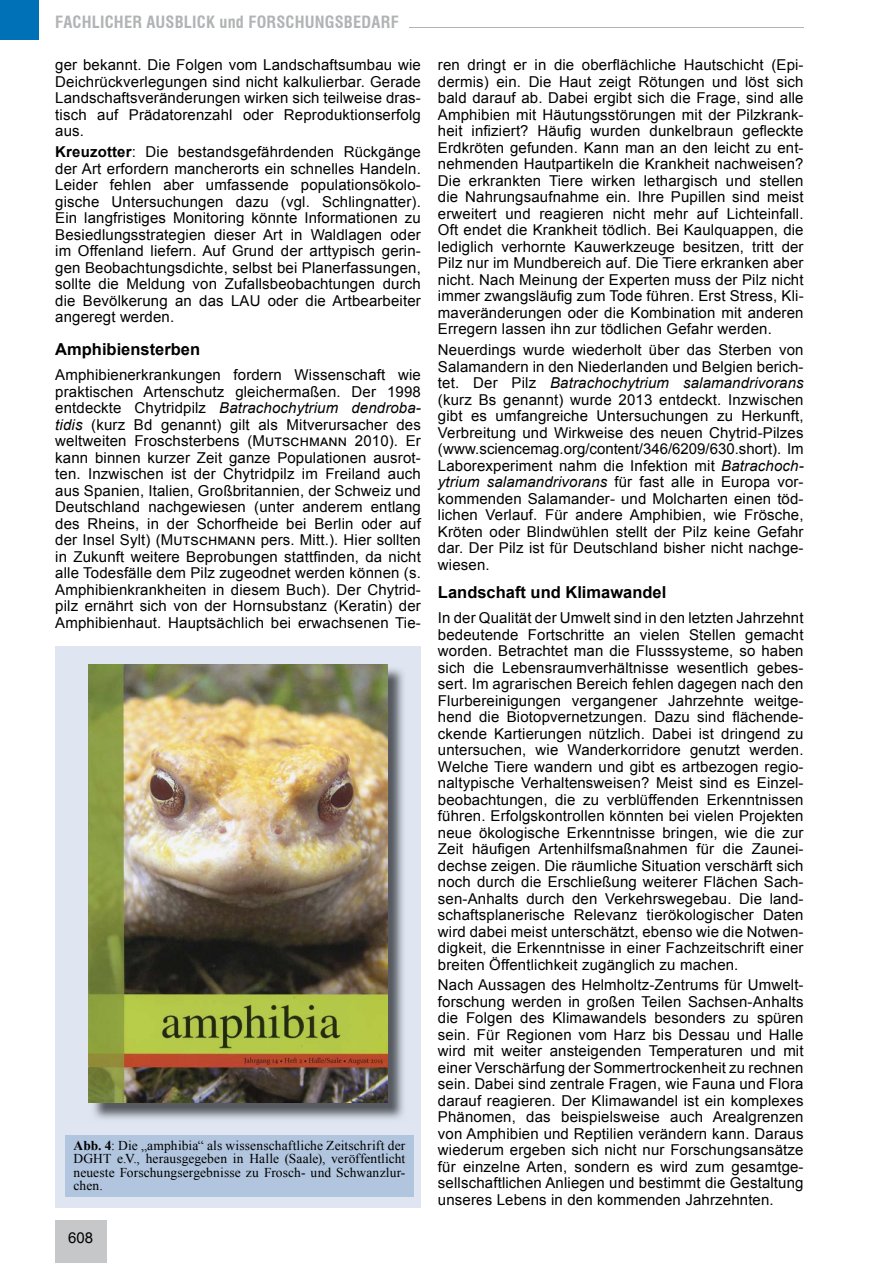
<style>
.page{position:relative;width:893px;height:1263px;background:#fff}
.page>*{position:absolute;margin:0;border:0;box-sizing:border-box;transform-origin:0 0}
.t1{font:700 16.5px "Arial";color:#000}
.t2{font:700 condensed 16.5px "Swiss 721 BT";letter-spacing:.01em;color:#b1b3b4}
.t3{font:15px/16.5px "Arial";letter-spacing:.01em;color:#000;text-align:justify}
.t4{font:13.5px/13.5px "Times New Roman";letter-spacing:.01em;color:#000;text-align:justify}
.s1{font-weight:700}
.s2{font-style:italic}
</style>
<div class="page">
<div style="left:55px;top:1220px;width:51px;height:43px;background:#c6c7c8"></div>
<div style="left:0;top:0;width:38px;height:39px;background:#0071b7"></div>
<hr style="left:410px;top:27px;width:394px;height:1px;background:#b1b3b4">
<div style="left:55px;top:646px;width:366px;height:562px;background:#dfe6f1"></div>
<div style="left:65px;top:1135px;width:349px;height:61px;background:#b1c5de"></div>
<img style="left:91px;top:668px;width:313px;height:451px">
<img style="left:88px;top:664px;width:300px;height:438px">
<p class="t2" style="left:55px;top:12px;width:345px">FACHLICHER AUSBLICK und FORSCHUNGSBEDARF</p>
<p class="t3" style="left:55px;top:57px;width:367px">ger bekannt. Die Folgen vom Landschaftsumbau wie Deichrückverlegungen sind nicht kalkulierbar. Gerade Landschaftsveränderungen wirken sich teilweise dras&shy;tisch auf Prädatorenzahl oder Reproduktionserfolg aus.</p>
<p class="t3" style="left:55px;top:144px;width:367px"><span class="s1">Kreuzotter</span>: Die bestandsgefährdenden Rückgänge der Art erfordern mancherorts ein schnelles Handeln.<br>Leider fehlen aber umfassende populationsökolo&shy;gische Untersuchungen dazu (vgl. Schlingnatter).<br>Ein langfristiges Monitoring könnte Informationen zu Besiedlungsstrategien dieser Art in Waldlagen oder im Offenland liefern. Auf Grund der arttypisch gerin&shy;gen Beobachtungsdichte, selbst bei Planerfassungen, sollte die Meldung von Zufallsbeobachtungen durch die Bevölkerung an das LAU oder die Artbearbeiter angeregt werden.</p>
<p class="t1" style="left:55px;top:338px;width:146px">Amphibiensterben</p>
<p class="t3" style="left:55px;top:367px;width:367px">Amphibienerkrankungen fordern Wissenschaft wie praktischen Artenschutz gleichermaßen. Der 1998 entdeckte Chytridpilz <span class="s2">Batrachochytrium dendroba&shy;tidis</span> (kurz Bd genannt) gilt als Mitverursacher des weltweiten Froschsterbens (MUtschmann 2010). Er kann binnen kurzer Zeit ganze Populationen ausrot&shy;ten. Inzwischen ist der Chytridpilz im Freiland auch aus Spanien, Italien, Großbritannien, der Schweiz und Deutschland nachgewiesen (unter anderem entlang des Rheins, in der Schorfheide bei Berlin oder auf der Insel Sylt) (MUtschmann pers. Mitt.). Hier sollten in Zukunft weitere Beprobungen stattfinden, da nicht alle Todesfälle dem Pilz zugeodnet werden können (s.<br>Amphibienkrankheiten in diesem Buch). Der Chytrid&shy;pilz ernährt sich von der Hornsubstanz (Keratin) der Amphibienhaut. Hauptsächlich bei erwachsenen Tie-</p>
<p class="t4" style="left:74px;top:1138px;width:333px"><span class="s1">Abb. 4</span>: Die „amphibia“ als wissenschaftliche Zeitschrift der DGHT e.V., herausgegeben in Halle (Saale), veröffentlicht neueste Forschungsergebnisse zu Frosch- und Schwanzlur&shy;chen.</p>
<p class="t3" style="left:68px;top:1229px;width:27px">608</p>
<p class="t3" style="left:438px;top:57px;width:367px">ren dringt er in die oberflächliche Hautschicht (Epi&shy;dermis) ein. Die Haut zeigt Rötungen und löst sich bald darauf ab. Dabei ergibt sich die Frage, sind alle Amphibien mit Häutungsstörungen mit der Pilzkrank&shy;heit infiziert? Häufig wurden dunkelbraun gefleckte Erdkröten gefunden. Kann man an den leicht zu ent&shy;nehmenden Hautpartikeln die Krankheit nachweisen?<br>Die erkrankten Tiere wirken lethargisch und stellen die Nahrungsaufnahme ein. Ihre Pupillen sind meist erweitert und reagieren nicht mehr auf Lichteinfall.<br>Oft endet die Krankheit tödlich. Bei Kaulquappen, die lediglich verhornte Kauwerkzeuge besitzen, tritt der Pilz nur im Mundbereich auf. Die Tiere erkranken aber nicht. Nach Meinung der Experten muss der Pilz nicht immer zwangsläufig zum Tode führen. Erst Stress, Kli&shy;maveränderungen oder die Kombination mit anderen Erregern lassen ihn zur tödlichen Gefahr werden.</p>
<p class="t3" style="left:438px;top:342px;width:367px">Neuerdings wurde wiederholt über das Sterben von Salamandern in den Niederlanden und Belgien berich&shy;tet. Der Pilz <span class="s2">Batrachochytrium salamandrivorans </span>(kurz Bs genannt) wurde 2013 entdeckt. Inzwischen gibt es umfangreiche Untersuchungen zu Herkunft, Verbreitung und Wirkweise des neuen Chytrid-Pilzes (www.sciencemag.org/content/346/6209/630.short). Im La bor experiment nahm die Infektion mit <span class="s2">Batrachoch&shy;ytrium salamandrivorans</span> für fast alle in Europa vor&shy;kommenden Salamander- und Molcharten einen töd&shy;lichen Verlauf. Für andere Amphibien, wie Frösche, Kröten oder Blindwühlen stellt der Pilz keine Gefahr dar. Der Pilz ist für Deutschland bisher nicht nachge&shy;wiesen.</p>
<p class="t1" style="left:438px;top:581px;width:230px">Landschaft und Klimawandel</p>
<p class="t3" style="left:438px;top:609px;width:367px">In der Qualität der Umwelt sind in den letzten Jahrzehnt bedeutende Fortschritte an vielen Stellen gemacht worden. Betrachtet man die Flusssysteme, so haben sich die Lebensraumverhältnisse wesentlich gebes&shy;sert. Im agrarischen Bereich fehlen dagegen nach den Flurbereinigungen vergangener Jahrzehnte weitge&shy;hend die Biotopvernetzungen. Dazu sind flächende&shy;ckende Kartierungen nützlich. Dabei ist dringend zu untersuchen, wie Wanderkorridore genutzt werden.<br>Welche Tiere wandern und gibt es artbezogen regio&shy;naltypische Verhaltensweisen? Meist sind es Einzel&shy;beobachtungen, die zu verblüffenden Erkenntnissen führen. Erfolgskontrollen könnten bei vielen Projekten neue ökologische Erkenntnisse bringen, wie die zur Zeit häufigen Artenhilfsmaßnahmen für die Zaunei&shy;dechse zeigen. Die räumliche Situation verschärft sich noch durch die Erschließung weiterer Flächen Sach&shy;sen-Anhalts durch den Verkehrswegebau. Die land&shy;schaftsplanerische Relevanz tierökologischer Daten wird dabei meist unterschätzt, ebenso wie die Notwen&shy;digkeit, die Erkenntnisse in einer Fachzeitschrift einer breiten Öffentlichkeit zugänglich zu machen.</p>
<p class="t3" style="left:438px;top:977px;width:367px">Nach Aussagen des Helmholtz-Zentrums für Umwelt&shy;forschung werden in großen Teilen Sachsen-Anhalts die Folgen des Klimawandels besonders zu spüren sein. Für Regionen vom Harz bis Dessau und Halle wird mit weiter ansteigenden Temperaturen und mit einer Verschärfung der Sommertrockenheit zu rechnen sein. Dabei sind zentrale Fragen, wie Fauna und Flora darauf reagieren. Der Klimawandel ist ein komplexes Phänomen, das beispielsweise auch Arealgrenzen von Amphibien und Reptilien verändern kann. Daraus wiederum ergeben sich nicht nur Forschungsansätze für einzelne Arten, sondern es wird zum gesamtge&shy;sellschaftlichen Anliegen und bestimmt die Gestaltung unseres Lebens in den kommenden Jahrzehnten.</p>
</div>
